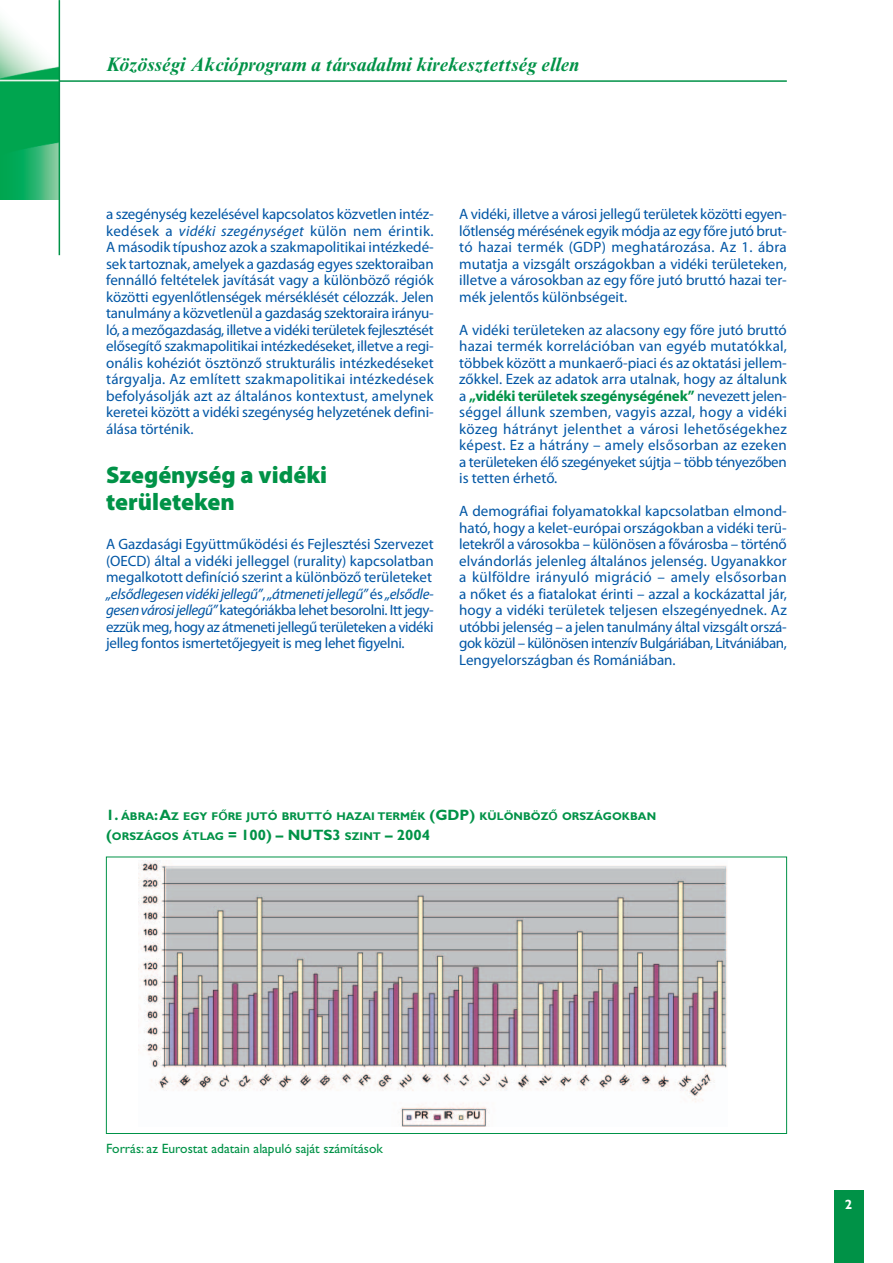
<style>
.page{position:relative;width:893px;height:1263px;background:#fff}
.page>*{position:absolute;margin:0;border:0;box-sizing:border-box;transform-origin:0 0}
.t1{font:900 24px/27px "Myriad Pro";color:#009247}
.t2{font:italic 700 19.5px "Times New Roman MT Std";color:#009247}
.t3{font:15px/16.5px "Myriad Pro";letter-spacing:-.005em;color:#0156a5;text-align:justify}
.t4{font:13.5px "Gill Sans";color:#009247}
.t5{font:700 13.5px "Gill Sans";color:#fff}
.t6{font:700 11.25px/19.5px "Gill Sans";color:#009247}
.s1{font-style:italic}
.s2{font-weight:700;color:#009247}
.s3{font-size:15px}
.s4{font-family:"Lucida Grande"}
</style>
<div class="page">
<div style="left:833px;top:1191px;width:30px;height:72px;background:#009247"></div>
<img style="left:138px;top:860px;width:589px;height:266px">
<div style="left:106px;top:857px;width:680px;height:277px;border:1px solid #009247"></div>
<img style="left:0;top:0;width:59px;height:200px">
<hr style="left:59px;top:80px;width:727px;height:2px;background:#009247">
<hr style="left:59px;top:0;width:1px;height:255px;background:#009247">
<h2 class="t2" style="left:106px;top:57px;width:474px">Közösségi Akcióprogram a társadalmi kirekesztettség ellen</h2>
<p class="t3" style="left:106px;top:207px;width:329px">a szegénység kezelésével kapcsolatos közvetlen intéz&shy;kedések a <span class="s1">vidéki szegénységet</span> külön nem érintik.<br>A második típushoz azok a szakmapolitikai intézkedé&shy;sek tartoznak, amelyek a gazdaság egyes szektoraiban fennálló feltételek javítását vagy a különböző régiók közötti egyenlőtlenségek mérséklését célozzák. Jelen tanulmány a közvetlenül a gazdaság szektoraira irányu&shy;ló, a mezőgazdaság, illetve a vidéki területek fejlesztését elősegítő szakmapolitikai intézkedéseket, illetve a regi&shy;onális kohéziót ösztönző strukturális intézkedéseket tárgyalja. Az említett szakmapolitikai intézkedések befolyásolják azt az általános kontextust, amelynek keretei között a vidéki szegénység helyzetének defini&shy;álása történik.</p>
<h1 class="t1" style="left:106px;top:464px;width:223px">Szegénység a vidéki területeken</h1>
<p class="t3" style="left:106px;top:537px;width:329px">A Gazdasági Együttműködési és Fejlesztési Szervezet (OECD) által a vidéki jelleggel (rurality) kapcsolatban megalkotott definíció szerint a különböző területeket <span class="s1">„elsődlegesen vidéki jellegű”</span>, <span class="s1">„átmeneti jellegű”</span> és <span class="s1">„elsődle&shy;gesen városi jellegű”</span> kategóriákba lehet besorolni. Itt jegy&shy;ezzük meg, hogy az átmeneti jellegű területeken a vidéki jelleg fontos ismertetőjegyeit is meg lehet figyelni.</p>
<p class="t3" style="left:459px;top:207px;width:329px">A vidéki, illetve a városi jellegű területek közötti egyen&shy;lőtlenség mérésének egyik módja az egy főre jutó brut&shy;tó hazai termék (GDP) meghatározása. Az 1. ábra mutatja a vizsgált országokban a vidéki területeken, illetve a városokban az egy főre jutó bruttó hazai ter&shy;mék jelentős különbségeit.</p>
<p class="t3" style="left:459px;top:323px;width:329px">A vidéki területeken az alacsony egy főre jutó bruttó hazai termék korrelációban van egyéb mutatókkal, többek között a munkaerő-piaci és az oktatási jellem&shy;zőkkel. Ezek az adatok arra utalnak, hogy az általunk a <span class="s2">„vidéki területek szegénységének”</span> nevezett jelen&shy;séggel állunk szemben, vagyis azzal, hogy a vidéki közeg hátrányt jelenthet a városi lehetőségekhez képest. Ez a hátrány – amely elsősorban az ezeken a területeken élő szegényeket sújtja – több tényezőben is tetten érhető.</p>
<p class="t3" style="left:459px;top:504px;width:329px">A demográfiai folyamatokkal kapcsolatban elmond&shy;ható, hogy a kelet-európai országokban a vidéki terü&shy;letekről a városokba – különösen a fővárosba – történő elvándorlás jelenleg általános jelenség. Ugyanakkor a külföldre irányuló migráció – amely elsősorban a nőket és a fiatalokat érinti – azzal a kockázattal jár, hogy a vidéki területek teljesen elszegényednek. Az utóbbi jelenség – a jelen tanulmány által vizsgált orszá&shy;gok közül – különösen intenzív Bulgáriában, Litvániában, Lengyelországban és Romániában.</p>
<p class="t6" style="left:106px;top:808px;width:551px"><span class="s3">1.</span> ÁBRA<span class="s3">: A</span>Z EGY F<span class="s4">Ő</span>RE JUTÓ BRUTTÓ HAZAI TERMÉK <span class="s3">(GDP)</span> KÜLÖNBÖZ<span class="s4">Ő</span> ORSZÁGOKBAN <span class="s3">(</span>ORSZÁGOS ÁTLAG <span class="s3">= 100) – NUTS3</span> SZINT <span class="s3">– 2004</span></p>
<p class="t4" style="left:106px;top:1144px;width:278px">Forrás: az Eurostat adatain alapuló saját számítások</p>
<p class="t5" style="left:844px;top:1200px;width:9px">2</p>
</div>
